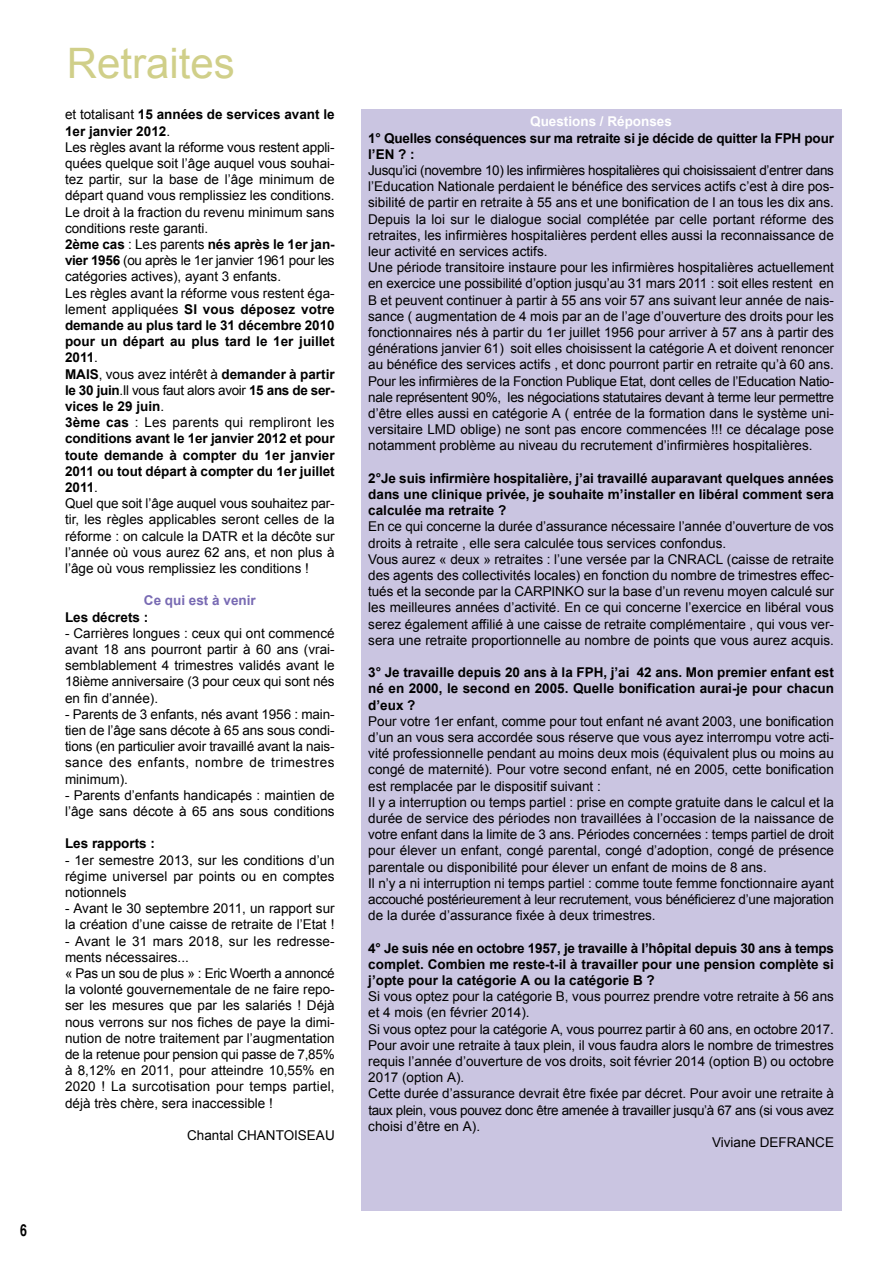
<style>
.page{position:relative;width:893px;height:1263px;background:#fff}
.page>*{position:absolute;margin:0;border:0;box-sizing:border-box;transform-origin:0 0}
.t1{font:42px "Arial";color:#d0cf89}
.t2{font:700 16.5px "Helvetica";color:#000;scale:.75 1}
.t3{font:13.5px/16.2px "Arial";color:#000}
.t4{font:700 13.5px/16.2px "Arial";color:#000;text-align:justify}
.t5{font:13.5px "Arial";letter-spacing:-.025em;color:#000}
.t6{font:700 13.5px "Arial";color:#fff}
.t7{font:700 13.5px "Arial";color:#786ab3}
.s1{font-weight:700}
</style>
<div class="page">
<div style="left:361px;top:109px;width:480px;height:1101px;background:#cac5e1"></div>
<p class="t2" style="left:20px;top:1223px;width:11px">6</p>
<h1 class="t1" style="left:67px;top:40px;width:170px">Retraites</h1>
<p class="t3" style="left:65px;top:107px;width:271px">et totalisant <span class="s1">15 années de services avant le 1er janvier 2012</span>.<br>Les règles avant la réforme vous restent appli&shy;quées quelque soit l’âge auquel vous souhai&shy;tez partir, sur la base de l’âge minimum de départ quand vous remplissiez les conditions.<br>Le droit à la fraction du revenu minimum sans conditions reste garanti.<br><span class="s1">2ème cas</span> : Les parents <span class="s1">nés après le 1er jan&shy;vier 1956</span> (ou après le 1er janvier 1961 pour les catégories actives), ayant 3 enfants.<br>Les règles avant la réforme vous restent éga&shy;lement appliquées <span class="s1">SI vous déposez votre demande au plus tard le 31 décembre 2010 pour un départ au plus tard le 1er juillet 2011</span>.<br><span class="s1">MAIS</span>, vous avez intérêt à <span class="s1">demander à partir le 30 juin</span>.Il vous faut alors avoir <span class="s1">15 ans de ser&shy;vices le 29 juin</span>.<br><span class="s1">3ème cas</span> : Les parents qui rempliront les <span class="s1">conditions avant le 1er janvier 2012 et pour toute demande à compter du 1er janvier 2011 ou tout départ à compter du 1er juillet 2011</span>.<br>Quel que soit l’âge auquel vous souhaitez par&shy;tir, les règles applicables seront celles de la réforme : on calcule la DATR et la décôte sur l’année où vous aurez 62 ans, et non plus à l’âge où vous remplissiez les conditions !</p>
<p class="t7" style="left:144px;top:593px;width:113px">Ce qui est à venir</p>
<p class="t4" style="left:65px;top:609px;width:85px">les décrets :</p>
<p class="t3" style="left:65px;top:625px;width:271px;text-align:justify">- Carrières longues : ceux qui ont commencé avant 18 ans pourront partir à 60 ans (vrai&shy;semblablement 4 trimestres validés avant le 18ième anniversaire (3 pour ceux qui sont nés en fin d’année).</p>
<p class="t3" style="left:65px;top:706px;width:271px;text-align:justify">- Parents de 3 enfants, nés avant 1956 : main&shy;tien de l’âge sans décote à 65 ans sous condi&shy;tions (en particulier avoir travaillé avant la nais&shy;sance des enfants, nombre de trimestres minimum).</p>
<p class="t3" style="left:65px;top:787px;width:271px">- Parents d’enfants handicapés : maintien de l’âge sans décote à 65 ans sous conditions</p>
<p class="t4" style="left:65px;top:836px;width:92px">les rapports :</p>
<p class="t3" style="left:65px;top:852px;width:271px;text-align:justify">- 1er semestre 2013, sur les conditions d’un régime universel par points ou en comptes notionnels</p>
<p class="t3" style="left:65px;top:900px;width:271px">- Avant le 30 septembre 2011, un rapport sur la création d’une caisse de retraite de l’Etat !</p>
<p class="t3" style="left:65px;top:933px;width:271px">- Avant le 31 mars 2018, sur les redresse&shy;ments nécessaires...<br>« Pas un sou de plus » : Eric Woerth a annoncé la volonté gouvernementale de ne faire repo&shy;ser les mesures que par les salariés ! Déjà nous verrons sur nos fiches de paye la dimi&shy;nution de notre traitement par l’augmentation de la retenue pour pension qui passe de 7,85% à 8,12% en 2011, pour atteindre 10,55% en 2020 ! La surcotisation pour temps partiel, déjà très chère, sera inaccessible !</p>
<p class="t3" style="left:187px;top:1127px;width:149px">Chantal CHANTOISEAU</p>
<p class="t6" style="left:530px;top:114px;width:143px">Questions / Réponses</p>
<p class="t4" style="left:368px;top:130px;width:467px">1° Quelles conséquences sur ma retraite si je décide de quitter la FPH pour l’EN ? :</p>
<p class="t3" style="left:368px;top:162px;width:467px">Jusqu’ici (novembre 10) les infirmières hospitalières qui choisissaient d’entrer dans l’Education Nationale perdaient le bénéfice des services actifs c’est à dire pos&shy;sibilité de partir en retraite à 55 ans et une bonification de I an tous les dix ans.<br>Depuis la loi sur le dialogue social complétée par celle portant réforme des retraites, les infirmières hospitalières perdent elles aussi la reconnaissance de leur activité en services actifs.<br>Une période transitoire instaure pour les infirmières hospitalières actuellement en exercice une possibilité d’option jusqu’au 31 mars 2011 : soit elles restent en B et peuvent continuer à partir à 55 ans voir 57 ans suivant leur année de nais&shy;sance ( augmentation de 4 mois par an de l’age d’ouverture des droits pour les fonctionnaires nés à partir du 1er juillet 1956 pour arriver à 57 ans à partir des générations janvier 61) soit elles choisissent la catégorie A et doivent renoncer au bénéfice des services actifs , et donc pourront partir en retraite qu’à 60 ans.<br>Pour les infirmières de la Fonction Publique Etat, dont celles de l’Education Natio&shy;nale représentent 90%, les négociations statutaires devant à terme leur permettre d’être elles aussi en catégorie A ( entrée de la formation dans le système uni&shy;versitaire LMD oblige) ne sont pas encore commencées !!! ce décalage pose notamment problème au niveau du recrutement d’infirmières hospitalières.</p>
<p class="t4" style="left:368px;top:470px;width:467px">2°Je suis infirmière hospitalière, j’ai travaillé auparavant quelques années dans une clinique privée, je souhaite m’installer en libéral comment sera calculée ma retraite ?</p>
<p class="t3" style="left:368px;top:519px;width:467px">En ce qui concerne la durée d’assurance nécessaire l’année d’ouverture de vos droits à retraite , elle sera calculée tous services confondus.<br>Vous aurez « deux » retraites : l’une versée par la CNRACL (caisse de retraite des agents des collectivités locales) en fonction du nombre de trimestres effec&shy;tués et la seconde par la CARPINKO sur la base d’un revenu moyen calculé sur les meilleures années d’activité. En ce qui concerne l’exercice en libéral vous serez également affilié à une caisse de retraite complémentaire , qui vous ver&shy;sera une retraite proportionnelle au nombre de points que vous aurez acquis.</p>
<p class="t4" style="left:368px;top:664px;width:467px">3° Je travaille depuis 20 ans à la FPH, j’ai 42 ans. Mon premier enfant est né en 2000, le second en 2005. Quelle bonification aurai-je pour chacun d’eux ?</p>
<p class="t3" style="left:368px;top:713px;width:467px">Pour votre 1er enfant, comme pour tout enfant né avant 2003, une bonification d’un an vous sera accordée sous réserve que vous ayez interrompu votre acti&shy;vité professionnelle pendant au moins deux mois (équivalent plus ou moins au congé de maternité). Pour votre second enfant, né en 2005, cette bonification est remplacée par le dispositif suivant :<br>Il y a interruption ou temps partiel : prise en compte gratuite dans le calcul et la durée de service des périodes non travaillées à l’occasion de la naissance de votre enfant dans la limite de 3 ans. Périodes concernées : temps partiel de droit pour élever un enfant, congé parental, congé d’adoption, congé de présence parentale ou disponibilité pour élever un enfant de moins de 8 ans.<br>Il n’y a ni interruption ni temps partiel : comme toute femme fonctionnaire ayant accouché postérieurement à leur recrutement, vous bénéficierez d’une majoration de la durée d’assurance fixée à deux trimestres.</p>
<p class="t4" style="left:368px;top:940px;width:467px">4° Je suis née en octobre 1957, je travaille à l’hôpital depuis 30 ans à temps complet. Combien me reste-t-il à travailler pour une pension complète si j’opte pour la catégorie A ou la catégorie B ?</p>
<p class="t3" style="left:368px;top:988px;width:467px">Si vous optez pour la catégorie B, vous pourrez prendre votre retraite à 56 ans</p>
<p class="t3" style="left:368px;top:1005px;width:163px">et 4 mois (en février 2014).</p>
<p class="t3" style="left:368px;top:1021px;width:467px">Si vous optez pour la catégorie A, vous pourrez partir à 60 ans, en octobre 2017.</p>
<p class="t3" style="left:368px;top:1037px;width:467px">Pour avoir une retraite à taux plein, il vous faudra alors le nombre de trimestres</p>
<p class="t3" style="left:368px;top:1053px;width:467px">requis l’année d’ouverture de vos droits, soit février 2014 (option B) ou octobre</p>
<p class="t3" style="left:368px;top:1069px;width:98px">2017 (option A).</p>
<p class="t3" style="left:368px;top:1086px;width:467px">Cette durée d’assurance devrait être fixée par décret. Pour avoir une retraite à</p>
<p class="t5" style="left:368px;top:1102px;width:467px">taux plein, vous pouvez donc être amenée à travailler jusqu’à 67 ans (si vous avez</p>
<p class="t3" style="left:368px;top:1118px;width:113px">choisi d’être en A).</p>
<p class="t3" style="left:712px;top:1134px;width:124px">Viviane DEFRANCE</p>
</div>
